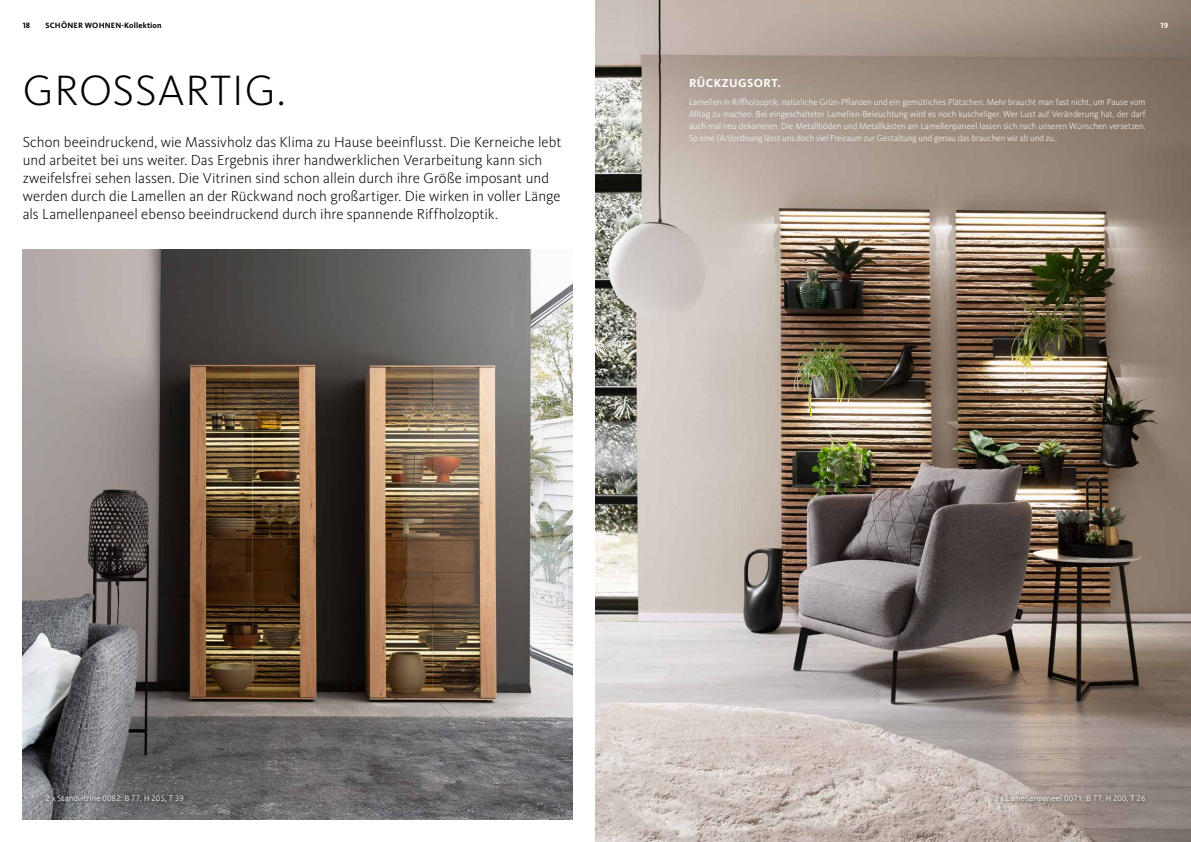
<style>
.page{position:relative;width:1191px;height:842px;background:#fff}
.page>*{position:absolute;margin:0;border:0;box-sizing:border-box;transform-origin:0 0}
.t1{font:300 44px "Kievit OT";letter-spacing:.02em;color:#000}
.t2{font:300 15px/18px "Kievit OT";color:#000}
.t3{font:700 12px "Kievit OT";letter-spacing:.035em;color:#fff}
.t4{font:300 9px/12px "Kievit OT";letter-spacing:-.005em;color:#fff;text-align:justify}
.t5{font:300 8px "Ubuntu";color:#fff}
.t6{font:700 8px "Kievit OT";letter-spacing:.02em;color:#000}
.t7{font:700 8px "Kievit OT";color:#fff}
</style>
<div class="page">
<img style="left:595px;top:0;width:596px;height:842px">
<img style="left:23px;top:249px;width:550px;height:570px">
<div style="left:41px;top:791px;width:147px;height:16px;background:#000;opacity:.9"></div>
<div style="left:989px;top:791px;width:161px;height:16px;background:#000;opacity:.9"></div>
<p class="t6" style="left:23px;top:21px;width:9px">18</p>
<p class="t6" style="left:45px;top:21px;width:118px">SCHÖNER WOHNEN-Kollektion</p>
<p class="t7" style="left:1160px;top:21px;width:9px">19</p>
<h1 class="t1" style="left:23px;top:66px;width:264px">GROSSARTIG.</h1>
<p class="t2" style="left:23px;top:134px;width:540px">Schon beeindruckend, wie Massivholz das Klima zu Hause beeinflusst. Die Kerneiche lebt und arbeitet bei uns weiter. Das Ergebnis ihrer handwerklichen Verarbeitung kann sich zweifelsfrei sehen lassen. Die Vitrinen sind schon allein durch ihre Größe imposant und werden durch die Lamellen an der Rückwand noch großartiger. Die wirken in voller Länge als Lamellenpaneel ebenso beeindruckend durch ihre spannende Riffholzoptik.</p>
<h3 class="t3" style="left:689px;top:76px;width:93px">RÜCKZUGSORT.</h3>
<p class="t4" style="left:689px;top:97px;width:458px">Lamellen in Riffholzoptik, natürliche Grün-Pflanzen und ein gemütliches Plätzchen. Mehr braucht man fast nicht, um Pause vom Alltag zu machen. Bei eingeschalteter Lamellen-Beleuchtung wird es noch kuscheliger. Wer Lust auf Veränderung hat, der darf auch mal neu dekorieren. Die Metallböden und Metallkästen am Lamellenpaneel lassen sich nach unseren Wünschen versetzen.<br>So eine (An)ordnung lässt uns doch viel Freiraum zur Gestaltung und genau das brauchen wir ab und zu.</p>
<p class="t5" style="left:45px;top:794px;width:140px">2 x Standvitrine 0082: B 77, H 205, T 39</p>
<p class="t5" style="left:993px;top:794px;width:153px">2 x Lamellenpaneel 0071: B 77, H 200, T 26</p>
</div>
